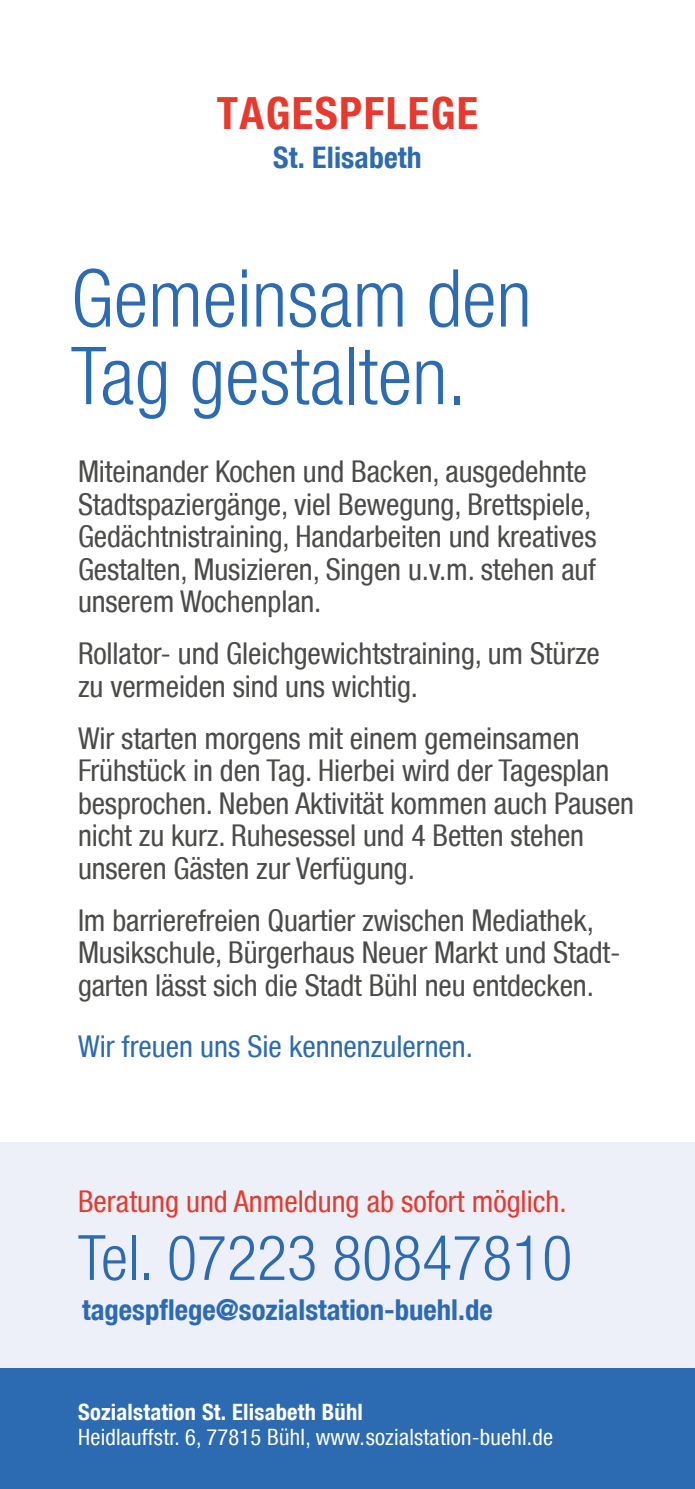
<style>
.page{position:relative;width:695px;height:1489px;background:#fff}
.page>*{position:absolute;margin:0;border:0;box-sizing:border-box;transform-origin:0 0}
.t1{font:300 condensed 80px/77.5px "Helvetica Neue LT";color:#2c6ab2}
.t2{font:300 condensed 62.5px "Helvetica Neue LT";color:#2c6ab2}
.t3{font:700 condensed 44.25px "Helvetica Neue LT";letter-spacing:.035em;color:#e7392d}
.t4{font:condensed 30px/32.5px "Helvetica Neue LT";letter-spacing:-.005em;color:#4b4b4a}
.t5{font:condensed 30px "Helvetica Neue LT";color:#e7392d}
.t6{font:condensed 30px "Helvetica Neue LT";color:#2c6ab2}
.t7{font:700 condensed 29.75px "Helvetica Neue LT";letter-spacing:.005em;color:#2c6ab2}
.t8{font:700 condensed 28.75px "Helvetica Neue LT";color:#2c6ab2}
.t9{font:condensed 22.5px "Helvetica Neue LT";letter-spacing:.01em;color:#fff}
.t10{font:700 condensed 22.5px "Helvetica Neue LT";letter-spacing:.01em;color:#fff}
</style>
<div class="page">
<div style="left:0;top:1141px;width:694px;height:227px;background:#edeff9"></div>
<div style="left:0;top:1368px;width:694px;height:120px;background:#2c6ab2"></div>
<h3 class="t3" style="left:217px;top:87px;width:263px">TAGESPFLEGE</h3>
<p class="t7" style="left:273px;top:139px;width:150px">St. Elisabeth</p>
<h1 class="t1" style="left:71px;top:259px;width:462px">Gemeinsam den<br>Tag gestalten.</h1>
<p class="t4" style="left:78px;top:455px;width:520px">Miteinander Kochen und Backen, ausgedehnte Stadtspaziergänge, viel Bewegung, Brettspiele, Gedächtnistraining, Handarbeiten und kreatives Gestalten, Musizieren, Singen u.v.m. stehen auf unserem Wochenplan.</p>
<p class="t4" style="left:78px;top:637px;width:523px">Rollator- und Gleichgewichtstraining, um Stürze zu vermeiden sind uns wichtig.</p>
<p class="t4" style="left:78px;top:721px;width:557px">Wir starten morgens mit einem gemeinsamen Frühstück in den Tag. Hierbei wird der Tagesplan besprochen. Neben Aktivität kommen auch Pausen nicht zu kurz. Ruhesessel und 4 Betten stehen unseren Gästen zur Verfügung.</p>
<p class="t4" style="left:78px;top:903px;width:544px">Im barrierefreien Quartier zwischen Mediathek,<br>Musikschule, Bürgerhaus Neuer Markt und Stadt&shy;garten lässt sich die Stadt Bühl neu entdecken.</p>
<p class="t6" style="left:78px;top:1028px;width:396px">Wir freuen uns Sie kennenzulernen.</p>
<p class="t5" style="left:78px;top:1183px;width:490px">Beratung und Anmeldung ab sofort möglich.</p>
<h2 class="t2" style="left:78px;top:1221px;width:495px">Tel. 07223 80847810</h2>
<p class="t8" style="left:82px;top:1291px;width:412px">tagespflege@sozialstation-buehl.de</p>
<p class="t10" style="left:78px;top:1398px;width:286px">Sozialstation St. Elisabeth Bühl</p>
<p class="t9" style="left:78px;top:1423px;width:476px">Heidlauffstr. 6, 77815 Bühl, www.sozialstation-buehl.de</p>
</div>
